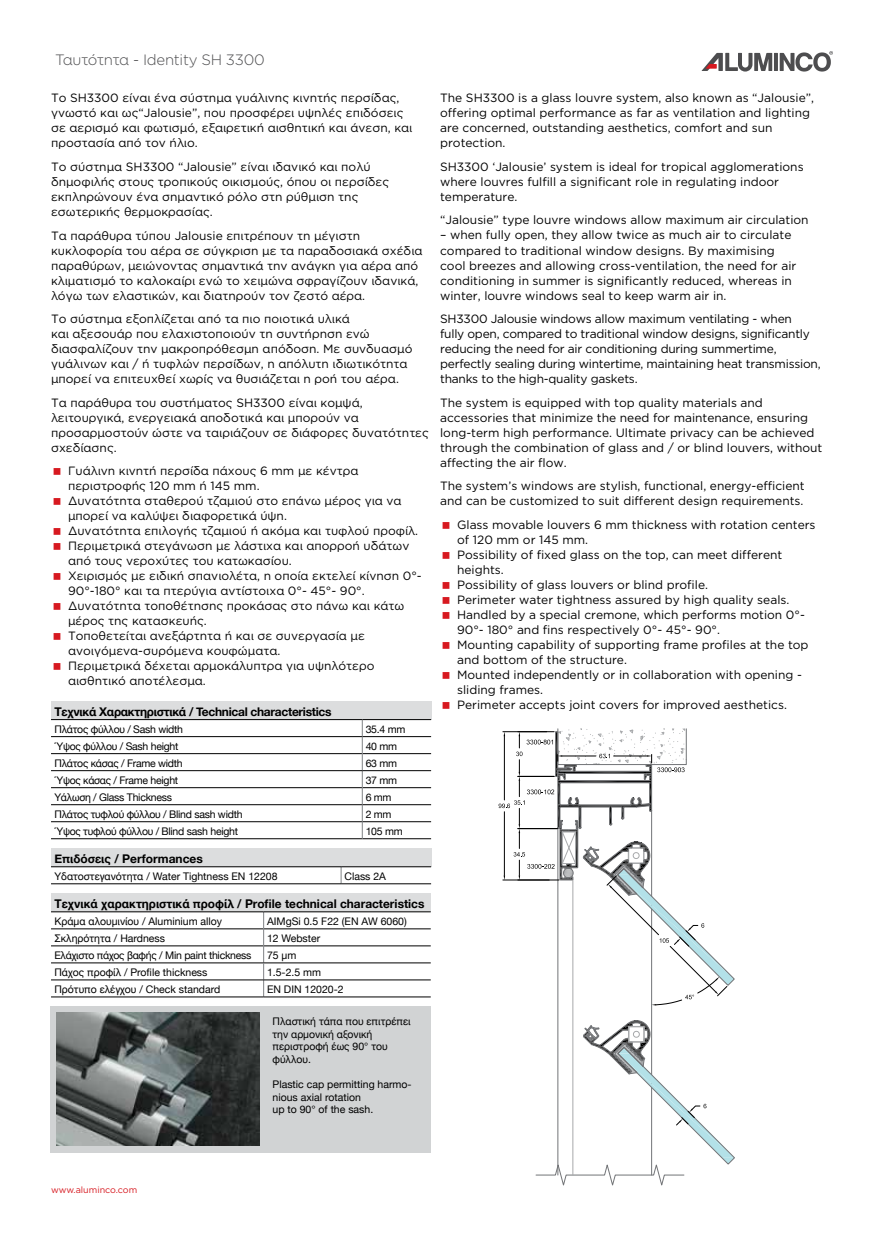
<style>
.page{position:relative;width:893px;height:1234px;background:#fff}
.page>*{position:absolute;margin:0;border:0;box-sizing:border-box;transform-origin:0 0}
.t1{font:300 15px "Gotham Greek";letter-spacing:-.02em;color:#4d4d4f}
.t2{font:12px/15px "Gotham Greek";color:#000}
.t3{font:12px/15px "Gotham Greek";letter-spacing:-.02em;color:#000}
.t4{font:700 12px "Helvetica Neue";color:#000}
.t5{font:700 12px "Helvetica Neue";letter-spacing:-.025em;color:#000}
.t6{font:10.5px/12.6px "Helvetica Neue";color:#000}
.t7{font:10.5px "Helvetica Neue";letter-spacing:-.025em;color:#000}
.t8{font:9px "Gotham Greek";color:#d71920}
</style>
<div class="page">
<hr style="left:774px;top:53px;width:4px;height:18px;background:#4d4d4f">
<svg style="left:780px;top:51px;width:53px;height:21px"></svg>
<svg style="left:701px;top:53px;width:71px;height:19px"></svg>
<div style="left:50px;top:1006px;width:381px;height:146px;background:#d1d3d4"></div>
<img style="left:56px;top:1012px;width:204px;height:132px">
<svg style="left:499px;top:728px;width:236px;height:457px"></svg>
<div style="left:51px;top:893px;width:380px;height:18px;background:#dcddde"></div>
<hr style="left:51px;top:928px;width:212px;height:1px;background:#000">
<hr style="left:264px;top:928px;width:167px;height:1px;background:#000">
<hr style="left:51px;top:945px;width:212px;height:1px;background:#000">
<hr style="left:264px;top:945px;width:167px;height:1px;background:#000">
<hr style="left:51px;top:911px;width:213px;height:1px;background:#000">
<hr style="left:264px;top:911px;width:167px;height:1px;background:#000">
<hr style="left:51px;top:962px;width:213px;height:1px;background:#000">
<hr style="left:264px;top:962px;width:167px;height:1px;background:#000">
<svg style="left:263px;top:911px;width:1px;height:85px"></svg>
<hr style="left:51px;top:979px;width:213px;height:1px;background:#000">
<hr style="left:264px;top:979px;width:167px;height:1px;background:#000">
<hr style="left:51px;top:996px;width:213px;height:1px;background:#000">
<hr style="left:264px;top:996px;width:167px;height:1px;background:#000">
<div style="left:51px;top:701px;width:380px;height:18px;background:#dcddde"></div>
<hr style="left:51px;top:753px;width:311px;height:1px;background:#000">
<hr style="left:362px;top:753px;width:69px;height:1px;background:#000">
<hr style="left:51px;top:787px;width:311px;height:1px;background:#000">
<hr style="left:362px;top:787px;width:69px;height:1px;background:#000">
<hr style="left:51px;top:770px;width:311px;height:1px;background:#000">
<hr style="left:362px;top:770px;width:69px;height:1px;background:#000">
<hr style="left:51px;top:719px;width:311px;height:1px;background:#000">
<hr style="left:362px;top:719px;width:69px;height:1px;background:#000">
<hr style="left:51px;top:736px;width:311px;height:1px;background:#000">
<hr style="left:362px;top:736px;width:69px;height:1px;background:#000">
<hr style="left:51px;top:804px;width:311px;height:1px;background:#000">
<hr style="left:362px;top:804px;width:69px;height:1px;background:#000">
<hr style="left:51px;top:821px;width:311px;height:1px;background:#000">
<hr style="left:362px;top:821px;width:69px;height:1px;background:#000">
<hr style="left:51px;top:838px;width:311px;height:1px;background:#000">
<hr style="left:362px;top:838px;width:69px;height:1px;background:#000">
<svg style="left:362px;top:719px;width:1px;height:119px"></svg>
<div style="left:51px;top:848px;width:380px;height:18px;background:#dcddde"></div>
<svg style="left:341px;top:867px;width:1px;height:16px"></svg>
<hr style="left:51px;top:866px;width:290px;height:1px;background:#000">
<hr style="left:51px;top:883px;width:290px;height:1px;background:#000">
<hr style="left:341px;top:866px;width:90px;height:1px;background:#000">
<hr style="left:341px;top:883px;width:90px;height:1px;background:#000">
<p class="t1" style="left:55px;top:51px;width:211px">Ταυτότητα - Identity SH 3300</p>
<p class="t2" style="left:51px;top:90px;width:363px">Το SH3300 είναι ένα σύστημα γυάλινης κινητής περσίδας, γνωστό και ως“Jalousie”, που προσφέρει υψηλές επιδόσεις σε αερισμό και φωτισμό, εξαιρετική αισθητική και άνεση, και προστασία από τον ήλιο.</p>
<p class="t2" style="left:51px;top:159px;width:340px">Το σύστημα SH3300 “Jalousie” είναι ιδανικό και πολύ δημοφιλής στους τροπικούς οικισμούς, όπου οι περσίδες εκπληρώνουν ένα σημαντικό ρόλο στη ρύθμιση της εσωτερικής θερμοκρασίας.</p>
<p class="t2" style="left:51px;top:227px;width:373px">Τα παράθυρα τύπου Jalousie επιτρέπουν τη μέγιστη κυκλοφορία του αέρα σε σύγκριση με τα παραδοσιακά σχέδια παραθύρων, μειώνοντας σημαντικά την ανάγκη για αέρα από κλιματισμό το καλοκαίρι ενώ το χειμώνα σφραγίζουν ιδανικά, λόγω των ελαστικών, και διατηρούν τον ζεστό αέρα.</p>
<p class="t2" style="left:51px;top:311px;width:363px">Το σύστημα εξοπλίζεται από τα πιο ποιοτικά υλικά<br>και αξεσουάρ που ελαχιστοποιούν τη συντήρηση ενώ διασφαλίζουν την μακροπρόθεσμη απόδοση. Με συνδυασμό γυάλινων και / ή τυφλών περσίδων, η απόλυτη ιδιωτικότητα μπορεί να επιτευχθεί χωρίς να θυσιάζεται η ροή του αέρα.</p>
<p class="t2" style="left:51px;top:394px;width:379px">Τα παράθυρα του συστήματος SH3300 είναι κομψά, λειτουργικά, ενεργειακά αποδοτικά και μπορούν να προσαρμοστούν ώστε να ταιριάζουν σε διάφορες δυνατότητες σχεδίασης.</p>
<p class="t2" style="left:68px;top:463px;width:355px">Γυάλινη κινητή περσίδα πάχους 6 mm με κέντρα περιστροφής 120 mm ή 145 mm.<br>Δυνατότητα σταθερού τζαμιού στο επάνω μέρος για να μπορεί να καλύψει διαφορετικά ύψη.<br>Δυνατότητα επιλογής τζαμιού ή ακόμα και τυφλού προφίλ.<br>Περιμετρικά στεγάνωση με λάστιχα και απορροή υδάτων από τους νεροχύτες του κατωκασίου.<br>Χειρισμός με ειδική σπανιολέτα, η οποία εκτελεί κίνηση 0°- 90°-180° και τα πτερύγια αντίστοιχα 0°- 45°- 90°.<br>Δυνατότητα τοποθέτησης προκάσας στο πάνω και κάτω μέρος της κατασκευής.<br>Τοποθετείται ανεξάρτητα ή και σε συνεργασία με ανοιγόμενα-συρόμενα κουφώματα.<br>Περιμετρικά δέχεται αρμοκάλυπτρα για υψηλότερο αισθητικό αποτέλεσμα.</p>
<p class="t5" style="left:54px;top:702px;width:279px">Τεχνικά Χαρακτηριστικά / Technical characteristics</p>
<p class="t7" style="left:54px;top:721px;width:130px">Πλάτος φύλλου / Sash width</p>
<p class="t6" style="left:366px;top:723px;width:41px">35.4 mm</p>
<p class="t7" style="left:54px;top:738px;width:126px">Ύψος φύλλου / Sash height</p>
<p class="t6" style="left:366px;top:740px;width:33px">40 mm</p>
<p class="t7" style="left:54px;top:755px;width:130px">Πλάτος κάσας / Frame width</p>
<p class="t6" style="left:366px;top:757px;width:33px">63 mm</p>
<p class="t7" style="left:54px;top:772px;width:125px">Ύψος κάσας / Frame height</p>
<p class="t6" style="left:366px;top:774px;width:33px">37 mm</p>
<p class="t7" style="left:54px;top:789px;width:119px">Υάλωση / Glass Thickness</p>
<p class="t6" style="left:366px;top:791px;width:27px">6 mm</p>
<p class="t7" style="left:54px;top:806px;width:190px">Πλάτος τυφλού φύλλου / Blind sash width</p>
<p class="t6" style="left:366px;top:808px;width:27px">2 mm</p>
<p class="t7" style="left:54px;top:823px;width:185px">Ύψος τυφλού φύλλου / Blind sash height</p>
<p class="t6" style="left:366px;top:825px;width:39px">105 mm</p>
<p class="t4" style="left:54px;top:849px;width:150px">Eπιδόσεις / Performances</p>
<p class="t6" style="left:54px;top:870px;width:225px">Υδατοστεγανότητα / Water Tightness EN 12208</p>
<p class="t6" style="left:344px;top:870px;width:43px">Class 2A</p>
<p class="t4" style="left:54px;top:894px;width:372px">Τεχνικά χαρακτηριστικά προφίλ / Profile technical characteristics</p>
<p class="t6" style="left:54px;top:915px;width:169px">Κράμα αλουμινίου / Aluminium alloy</p>
<p class="t6" style="left:267px;top:915px;width:141px">AIMgSi 0.5 F22 (EN AW 6060)</p>
<p class="t6" style="left:54px;top:932px;width:112px">Σκληρότητα / Hardness</p>
<p class="t6" style="left:267px;top:932px;width:55px">12 Webster</p>
<p class="t7" style="left:54px;top:947px;width:199px">Ελάχιστο πάχος βαφής / Min paint thickness</p>
<p class="t6" style="left:267px;top:949px;width:31px">75 μm</p>
<p class="t6" style="left:54px;top:966px;width:155px">Πάχος προφίλ / Profile thickness</p>
<p class="t6" style="left:267px;top:966px;width:56px">1.5-2.5 mm</p>
<p class="t6" style="left:54px;top:983px;width:167px">Πρότυπο ελέγχου / Check standard</p>
<p class="t6" style="left:267px;top:983px;width:78px">EN DIN 12020-2</p>
<p class="t6" style="left:273px;top:1015px;width:140px">Πλαστική τάπα που επιτρέπει την αρμονική αξονική περιστροφή έως 90° του φύλλου.</p>
<p class="t6" style="left:273px;top:1078px;width:141px">Plastic cap permitting harmo&shy;nious axial rotation<br>up to 90° of the sash.</p>
<p class="t2" style="left:440px;top:90px;width:375px">The SH3300 is a glass louvre system, also known as “Jalousie”, offering optimal performance as far as ventilation and lighting are concerned, outstanding aesthetics, comfort and sun protection.</p>
<p class="t2" style="left:440px;top:159px;width:365px">SH3300 ‘Jalousie’ system is ideal for tropical agglomerations where louvres fulfill a significant role in regulating indoor temperature.</p>
<p class="t2" style="left:440px;top:212px;width:370px">“Jalousie” type louvre windows allow maximum air circulation</p>
<p class="t2" style="left:440px;top:227px;width:358px">– when fully open, they allow twice as much air to circulate compared to traditional window designs. By maximising cool breezes and allowing cross-ventilation, the need for air conditioning in summer is significantly reduced, whereas in winter, louvre windows seal to keep warm air in.</p>
<p class="t3" style="left:440px;top:311px;width:382px">SH3300 Jalousie windows allow maximum ventilating - when<br>fully open, compared to traditional window designs, significantly reducing the need for air conditioning during summertime, perfectly sealing during wintertime, maintaining heat transmission, thanks to the high-quality gaskets.</p>
<p class="t2" style="left:440px;top:394px;width:384px">The system is equipped with top quality materials and accessories that minimize the need for maintenance, ensuring long-term high performance. Ultimate privacy can be achieved through the combination of glass and / or blind louvers, without affecting the air flow.</p>
<p class="t2" style="left:440px;top:478px;width:366px">The system’s windows are stylish, functional, energy-efficient and can be customized to suit different design requirements.</p>
<p class="t2" style="left:457px;top:516px;width:360px">Glass movable louvers 6 mm thickness with rotation centers of 120 mm or 145 mm.<br>Possibility of fixed glass on the top, can meet different heights.<br>Possibility of glass louvers or blind profile.<br>Perimeter water tightness assured by high quality seals.<br>Handled by a special cremone, which performs motion 0°- 90°- 180° and fins respectively 0°- 45°- 90°.<br>Mounting capability of supporting frame profiles at the top and bottom of the structure.<br>Mounted independently or in collaboration with opening - sliding frames.<br>Perimeter accepts joint covers for improved aesthetics.</p>
<p class="t8" style="left:51px;top:1184px;width:88px">www.aluminco.com</p>
</div>
